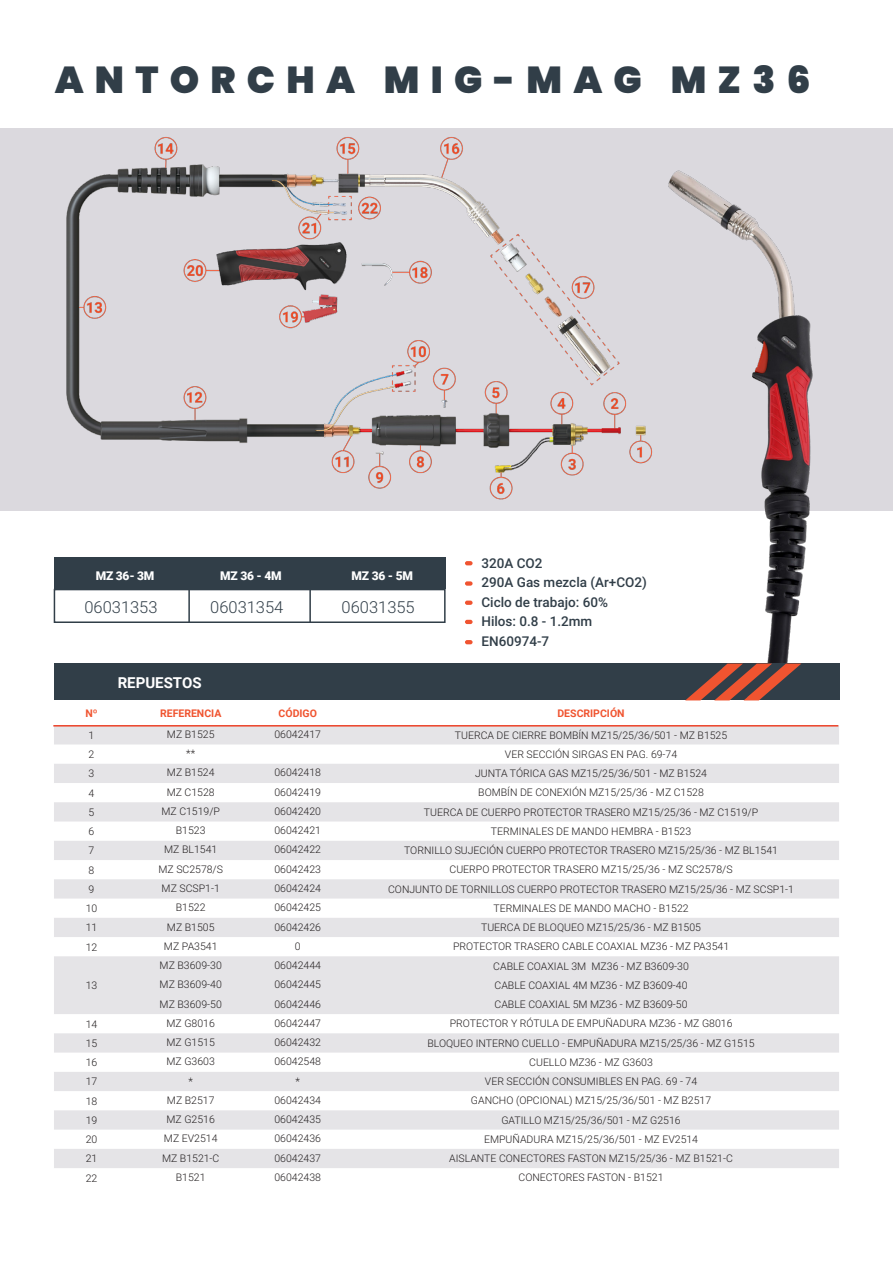
<style>
.page{position:relative;width:893px;height:1263px;background:#fff}
.page>*{position:absolute;margin:0;border:0;box-sizing:border-box;transform-origin:0 0}
.HOKMAND_-_Título_pág{font:900 37.5px "Poppins";letter-spacing:.3em;color:#313e48}
.t1{font:300 16.5px "Roboto";color:#313e48}
.Encabezado{font:700 15px "Roboto";color:#fff}
.VEntajas{font:500 13.5px "Roboto";color:#313e48}
.t2{font:900 12px "Roboto";letter-spacing:-.02em;color:#fff}
.celda_información{font:300 10.5px "Roboto";color:#231f20}
.titulo_v_2_centrado{font:700 10.5px "Roboto";color:#f05430}
.especificaciones_téc{font:300 10.5px "Roboto";color:#231f20}
</style>
<div class="page">
<div style="left:0;top:128px;width:893px;height:382px;background:#dbd9de"></div>
<svg style="left:465px;top:561px;width:8px;height:4px"></svg>
<svg style="left:465px;top:620px;width:8px;height:4px"></svg>
<div style="left:465px;top:581px;width:8px;height:5px;background:#f05430;border-radius:2px"></div>
<svg style="left:465px;top:640px;width:8px;height:4px"></svg>
<svg style="left:465px;top:601px;width:8px;height:4px"></svg>
<img style="left:635px;top:172px;width:209px;height:491px">
<div style="left:54px;top:589px;width:392px;height:34px;border:2px solid #313e48"></div>
<div style="left:54px;top:558px;width:392px;height:31px;background:#313e48"></div>
<hr style="left:188px;top:589px;width:2px;height:34px;background:#313e48">
<hr style="left:309px;top:589px;width:2px;height:34px;background:#313e48">
<img style="left:66px;top:137px;width:617px;height:373px">
<div style="left:54px;top:664px;width:785px;height:36px;background:#313e48"></div>
<svg style="left:54px;top:725px;width:785px;height:443px;fill:#e5e4e7"></svg>
<hr style="left:53px;top:725px;width:785px;height:1px;background:#ed4228">
<svg style="left:686px;top:664px;width:115px;height:36px"></svg>
<p class="HOKMAND_-_Título_pág" style="left:55px;top:58px;width:757px">ANTORCHA MIG-MAG MZ36</p>
<p class="t2" style="left:96px;top:567px;width:60px">MZ 36- 3M</p>
<p class="t2" style="left:220px;top:567px;width:63px">MZ 36 - 4M</p>
<p class="t2" style="left:352px;top:567px;width:63px">MZ 36 - 5M</p>
<p class="t1" style="left:84px;top:596px;width:75px">06031353</p>
<p class="t1" style="left:210px;top:596px;width:75px">06031354</p>
<p class="t1" style="left:342px;top:596px;width:75px">06031355</p>
<p class="Encabezado" style="left:118px;top:672px;width:85px">REPUESTOS</p>
<p class="VEntajas" style="left:481px;top:554px;width:63px">320A CO2</p>
<p class="VEntajas" style="left:481px;top:573px;width:167px">290A Gas mezcla (Ar+CO2)</p>
<p class="VEntajas" style="left:481px;top:593px;width:128px">Ciclo de trabajo: 60%</p>
<p class="VEntajas" style="left:481px;top:612px;width:112px">Hilos: 0.8 - 1.2mm</p>
<p class="VEntajas" style="left:481px;top:632px;width:69px">EN60974-7</p>
<p class="titulo_v_2_centrado" style="left:85px;top:706px;width:14px">Nº</p>
<p class="titulo_v_2_centrado" style="left:160px;top:706px;width:63px">REFERENCIA</p>
<p class="titulo_v_2_centrado" style="left:279px;top:706px;width:40px">CÓDIGO</p>
<p class="titulo_v_2_centrado" style="left:557px;top:706px;width:69px">DESCRIPCIÓN</p>
<p class="celda_información" style="left:89px;top:728px;width:7px">1</p>
<p class="celda_información" style="left:167px;top:727px;width:49px">MZ B1525</p>
<p class="celda_información" style="left:274px;top:727px;width:48px">06042417</p>
<p class="celda_información" style="left:455px;top:727px;width:274px">TUERCA DE CIERRE BOMBÍN MZ15/25/36/501 - MZ B1525</p>
<p class="celda_información" style="left:89px;top:747px;width:7px">2</p>
<p class="celda_información" style="left:186px;top:746px;width:10px">**</p>
<p class="celda_información" style="left:505px;top:747px;width:174px">VER SECCIÓN SIRGAS EN PAG. 69-74</p>
<p class="celda_información" style="left:89px;top:766px;width:7px">3</p>
<p class="celda_información" style="left:167px;top:765px;width:49px">MZ B1524</p>
<p class="celda_información" style="left:274px;top:765px;width:48px">06042418</p>
<p class="celda_información" style="left:475px;top:766px;width:233px">JUNTA TÓRICA GAS MZ15/25/36/501 - MZ B1524</p>
<p class="celda_información" style="left:89px;top:785px;width:7px">4</p>
<p class="celda_información" style="left:167px;top:785px;width:49px">MZ C1528</p>
<p class="celda_información" style="left:274px;top:785px;width:48px">06042419</p>
<p class="celda_información" style="left:478px;top:785px;width:227px">BOMBÍN DE CONEXIÓN MZ15/25/36 - MZ C1528</p>
<p class="celda_información" style="left:89px;top:805px;width:7px">5</p>
<p class="celda_información" style="left:161px;top:804px;width:60px">MZ C1519/P</p>
<p class="celda_información" style="left:274px;top:804px;width:48px">06042420</p>
<p class="celda_información" style="left:424px;top:804px;width:336px">TUERCA DE CUERPO PROTECTOR TRASERO MZ15/25/36 - MZ C1519/P</p>
<p class="celda_información" style="left:89px;top:824px;width:7px">6</p>
<p class="celda_información" style="left:176px;top:823px;width:31px">B1523</p>
<p class="celda_información" style="left:274px;top:823px;width:48px">06042421</p>
<p class="celda_información" style="left:491px;top:824px;width:202px">TERMINALES DE MANDO HEMBRA - B1523</p>
<p class="celda_información" style="left:89px;top:843px;width:7px">7</p>
<p class="celda_información" style="left:164px;top:842px;width:55px">MZ BL1541</p>
<p class="celda_información" style="left:274px;top:842px;width:48px">06042422</p>
<p class="celda_información" style="left:404px;top:843px;width:375px">TORNILLO SUJECIÓN CUERPO PROTECTOR TRASERO MZ15/25/36 - MZ BL1541</p>
<p class="celda_información" style="left:89px;top:862px;width:7px">8</p>
<p class="celda_información" style="left:158px;top:862px;width:66px">MZ SC2578/S</p>
<p class="celda_información" style="left:274px;top:862px;width:48px">06042423</p>
<p class="celda_información" style="left:449px;top:862px;width:285px">CUERPO PROTECTOR TRASERO MZ15/25/36 - MZ SC2578/S</p>
<p class="celda_información" style="left:89px;top:882px;width:7px">9</p>
<p class="celda_información" style="left:162px;top:881px;width:60px">MZ SCSP1-1</p>
<p class="celda_información" style="left:274px;top:881px;width:48px">06042424</p>
<p class="celda_información" style="left:388px;top:881px;width:407px">CONJUNTO DE TORNILLOS CUERPO PROTECTOR TRASERO MZ15/25/36 - MZ SCSP1-1</p>
<p class="celda_información" style="left:86px;top:901px;width:13px">10</p>
<p class="celda_información" style="left:176px;top:900px;width:31px">B1522</p>
<p class="celda_información" style="left:274px;top:900px;width:48px">06042425</p>
<p class="celda_información" style="left:493px;top:901px;width:197px">TERMINALES DE MANDO MACHO - B1522</p>
<p class="celda_información" style="left:86px;top:920px;width:13px">11</p>
<p class="celda_información" style="left:167px;top:919px;width:49px">MZ B1505</p>
<p class="celda_información" style="left:274px;top:919px;width:48px">06042426</p>
<p class="celda_información" style="left:481px;top:920px;width:221px">TUERCA DE BLOQUEO MZ15/25/36 - MZ B1505</p>
<p class="celda_información" style="left:86px;top:939px;width:13px">12</p>
<p class="celda_información" style="left:164px;top:939px;width:55px">MZ PA3541</p>
<p class="celda_información" style="left:295px;top:939px;width:7px">0</p>
<p class="celda_información" style="left:453px;top:939px;width:278px">PROTECTOR TRASERO CABLE COAXIAL MZ36 - MZ PA3541</p>
<p class="celda_información" style="left:86px;top:978px;width:13px">13</p>
<p class="celda_información" style="left:160px;top:958px;width:64px">MZ B3609-30</p>
<p class="celda_información" style="left:274px;top:958px;width:48px">06042444</p>
<p class="celda_información" style="left:493px;top:958px;width:197px">CABLE COAXIAL 3M MZ36 - MZ B3609-30</p>
<p class="celda_información" style="left:160px;top:977px;width:64px">MZ B3609-40</p>
<p class="celda_información" style="left:274px;top:977px;width:48px">06042445</p>
<p class="celda_información" style="left:495px;top:978px;width:195px">CABLE COAXIAL 4M MZ36 - MZ B3609-40</p>
<p class="celda_información" style="left:160px;top:996px;width:64px">MZ B3609-50</p>
<p class="celda_información" style="left:274px;top:996px;width:48px">06042446</p>
<p class="celda_información" style="left:495px;top:997px;width:195px">CABLE COAXIAL 5M MZ36 - MZ B3609-50</p>
<p class="celda_información" style="left:86px;top:1016px;width:13px">14</p>
<p class="celda_información" style="left:167px;top:1016px;width:50px">MZ G8016</p>
<p class="celda_información" style="left:274px;top:1016px;width:48px">06042447</p>
<p class="celda_información" style="left:450px;top:1016px;width:284px">PROTECTOR Y RÓTULA DE EMPUÑADURA MZ36 - MZ G8016</p>
<p class="celda_información" style="left:86px;top:1036px;width:13px">15</p>
<p class="celda_información" style="left:167px;top:1035px;width:50px">MZ G1515</p>
<p class="celda_información" style="left:274px;top:1035px;width:48px">06042432</p>
<p class="celda_información" style="left:427px;top:1035px;width:329px">BLOQUEO INTERNO CUELLO - EMPUÑADURA MZ15/25/36 - MZ G1515</p>
<p class="celda_información" style="left:86px;top:1055px;width:13px">16</p>
<p class="celda_información" style="left:167px;top:1054px;width:50px">MZ G3603</p>
<p class="celda_información" style="left:274px;top:1054px;width:48px">06042548</p>
<p class="celda_información" style="left:529px;top:1055px;width:125px">CUELLO MZ36 - MZ G3603</p>
<p class="celda_información" style="left:86px;top:1074px;width:13px">17</p>
<p class="celda_información" style="left:189px;top:1073px;width:6px">*</p>
<p class="celda_información" style="left:296px;top:1073px;width:6px">*</p>
<p class="celda_información" style="left:485px;top:1074px;width:214px">VER SECCIÓN CONSUMIBLES EN PAG. 69 - 74</p>
<p class="celda_información" style="left:86px;top:1093px;width:13px">18</p>
<p class="celda_información" style="left:167px;top:1093px;width:49px">MZ B2517</p>
<p class="celda_información" style="left:274px;top:1093px;width:48px">06042434</p>
<p class="celda_información" style="left:471px;top:1093px;width:242px">GANCHO (OPCIONAL) MZ15/25/36/501 - MZ B2517</p>
<p class="celda_información" style="left:86px;top:1113px;width:13px">19</p>
<p class="celda_información" style="left:167px;top:1112px;width:50px">MZ G2516</p>
<p class="celda_información" style="left:274px;top:1112px;width:48px">06042435</p>
<p class="celda_información" style="left:501px;top:1112px;width:181px">GATILLO MZ15/25/36/501 - MZ G2516</p>
<p class="celda_información" style="left:86px;top:1132px;width:13px">20</p>
<p class="celda_información" style="left:164px;top:1131px;width:55px">MZ EV2514</p>
<p class="celda_información" style="left:274px;top:1131px;width:48px">06042436</p>
<p class="celda_información" style="left:484px;top:1132px;width:216px">EMPUÑADURA MZ15/25/36/501 - MZ EV2514</p>
<p class="celda_información" style="left:86px;top:1151px;width:13px">21</p>
<p class="celda_información" style="left:162px;top:1150px;width:59px">MZ B1521-C</p>
<p class="celda_información" style="left:274px;top:1150px;width:48px">06042437</p>
<p class="celda_información" style="left:449px;top:1151px;width:285px">AISLANTE CONECTORES FASTON MZ15/25/36 - MZ B1521-C</p>
<p class="especificaciones_téc" style="left:86px;top:1170px;width:13px">22</p>
<p class="celda_información" style="left:176px;top:1170px;width:31px">B1521</p>
<p class="celda_información" style="left:274px;top:1170px;width:48px">06042438</p>
<p class="celda_información" style="left:519px;top:1170px;width:146px">CONECTORES FASTON - B1521</p>
</div>
